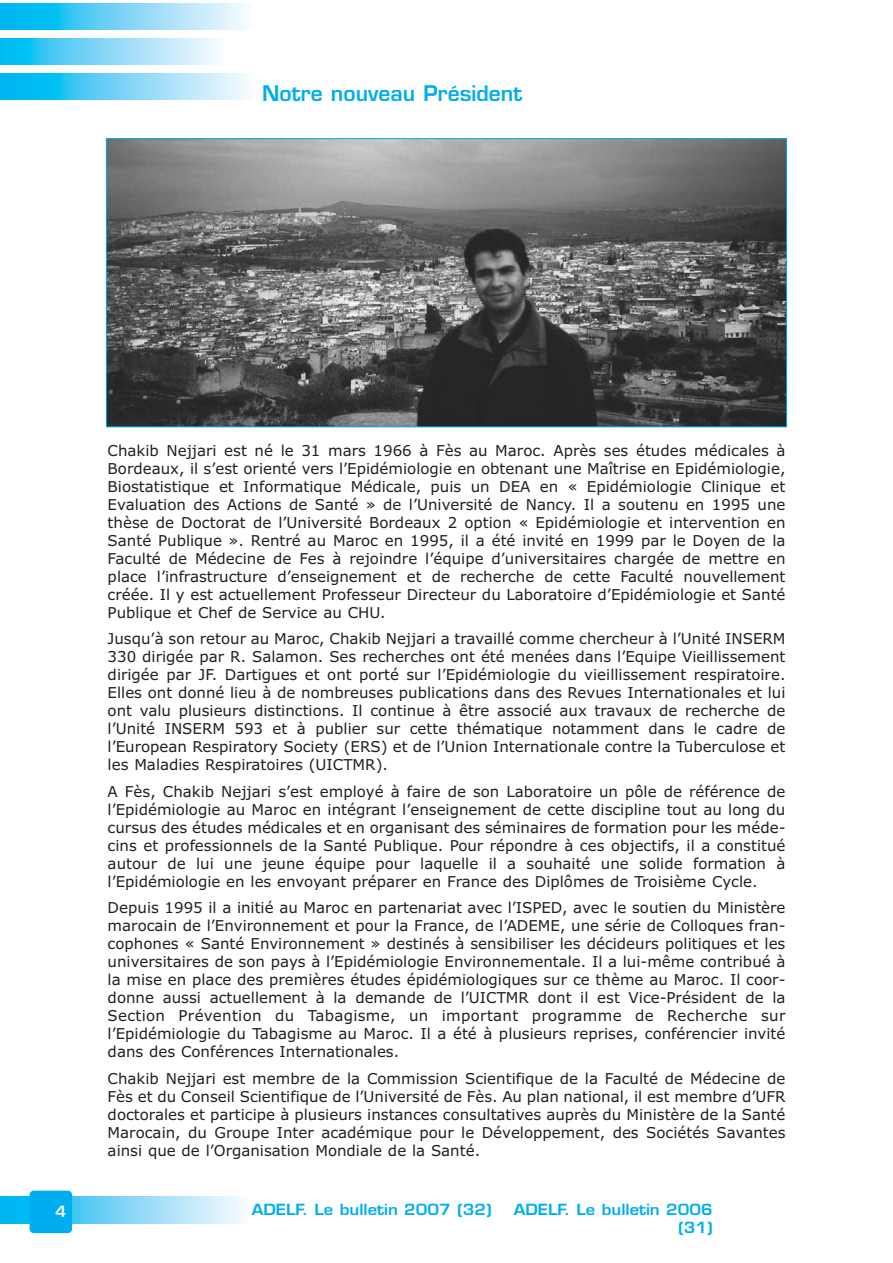
<style>
.page{position:relative;width:893px;height:1263px;background:#fff}
.page>*{position:absolute;margin:0;border:0;box-sizing:border-box;transform-origin:0 0}
.t1{font:600 21px "Eurostile";color:#00aeef}
.t2{font:15px/18px "Verdana";color:#231f20;text-align:justify}
.t3{font:600 15px/18px "Eurostile";color:#00aeef;text-align:right;scale:1.1 1}
.t4{font:600 15px "Eurostile";color:#fff}
</style>
<div class="page">
<svg style="left:0;top:3px;width:246px;height:27px;background:#72d4f7"></svg>
<svg style="left:0;top:38px;width:218px;height:27px;background:#81d8f7"></svg>
<svg style="left:0;top:73px;width:247px;height:27px;background:#72d4f7"></svg>
<svg style="left:0;top:1197px;width:243px;height:26px;background:#89d9f8"></svg>
<div style="left:30px;top:1191px;width:42px;height:42px;background:#00aeef;border-radius:4px"></div>
<img style="left:108px;top:140px;width:676px;height:285px">
<h1 class="t1" style="left:262px;top:85px;width:261px">Notre nouveau Président</h1>
<p class="t2" style="left:108px;top:443px;width:679px">Chakib Nejjari est né le 31 mars 1966 à Fès au Maroc. Après ses études médicales à Bordeaux, il s’est orienté vers l’Epidémiologie en obtenant une Maîtrise en Epidémiologie, Biostatistique et Informatique Médicale, puis un DEA en « Epidémiologie Clinique et Evaluation des Actions de Santé » de l’Université de Nancy. Il a soutenu en 1995 une thèse de Doctorat de l’Université Bordeaux 2 option « Epidémiologie et intervention en Santé Publique ». Rentré au Maroc en 1995, il a été invité en 1999 par le Doyen de la Faculté de Médecine de Fes à rejoindre l’équipe d’universitaires chargée de mettre en place l’infrastructure d’enseignement et de recherche de cette Faculté nouvellement créée. Il y est actuellement Professeur Directeur du Laboratoire d’Epidémiologie et Santé Publique et Chef de Service au CHU.</p>
<p class="t2" style="left:108px;top:631px;width:679px">Jusqu’à son retour au Maroc, Chakib Nejjari a travaillé comme chercheur à l’Unité INSERM 330 dirigée par R. Salamon. Ses recherches ont été menées dans l’Equipe Vieillissement dirigée par JF. Dartigues et ont porté sur l’Epidémiologie du vieillissement respiratoire.<br>Elles ont donné lieu à de nombreuses publications dans des Revues Internationales et lui ont valu plusieurs distinctions. Il continue à être associé aux travaux de recherche de l’Unité INSERM 593 et à publier sur cette thématique notamment dans le cadre de l’European Respiratory Society (ERS) et de l’Union Internationale contre la Tuberculose et les Maladies Respiratoires (UICTMR).</p>
<p class="t2" style="left:108px;top:784px;width:679px">A Fès, Chakib Nejjari s’est employé à faire de son Laboratoire un pôle de référence de l’Epidémiologie au Maroc en intégrant l’enseignement de cette discipline tout au long du cursus des études médicales et en organisant des séminaires de formation pour les méde&shy;cins et professionnels de la Santé Publique. Pour répondre à ces objectifs, il a constitué autour de lui une jeune équipe pour laquelle il a souhaité une solide formation à l’Epidémiologie en les envoyant préparer en France des Diplômes de Troisième Cycle.</p>
<p class="t2" style="left:108px;top:900px;width:679px">Depuis 1995 il a initié au Maroc en partenariat avec l’ISPED, avec le soutien du Ministère marocain de l’Environnement et pour la France, de l’ADEME, une série de Colloques fran&shy;cophones « Santé Environnement » destinés à sensibiliser les décideurs politiques et les universitaires de son pays à l’Epidémiologie Environnementale. Il a lui-même contribué à la mise en place des premières études épidémiologiques sur ce thème au Maroc. Il coor&shy;donne aussi actuellement à la demande de l’UICTMR dont il est Vice-Président de la Section Prévention du Tabagisme, un important programme de Recherche sur l’Epidémiologie du Tabagisme au Maroc. Il a été à plusieurs reprises, conférencier invité dans des Conférences Internationales.</p>
<p class="t2" style="left:108px;top:1071px;width:679px">Chakib Nejjari est membre de la Commission Scientifique de la Faculté de Médecine de Fès et du Conseil Scientifique de l’Université de Fès. Au plan national, il est membre d’UFR doctorales et participe à plusieurs instances consultatives auprès du Ministère de la Santé Marocain, du Groupe Inter académique pour le Développement, des Sociétés Savantes ainsi que de l’Organisation Mondiale de la Santé.</p>
<p class="t4" style="left:56px;top:1206px;width:12px">4</p>
<p class="t3" style="left:252px;top:1202px;width:220px">ADELF. Le bulletin 2007 (32)</p>
<p class="t3" style="left:514px;top:1202px;width:182px">ADELF. Le bulletin 2006 (31)</p>
</div>
